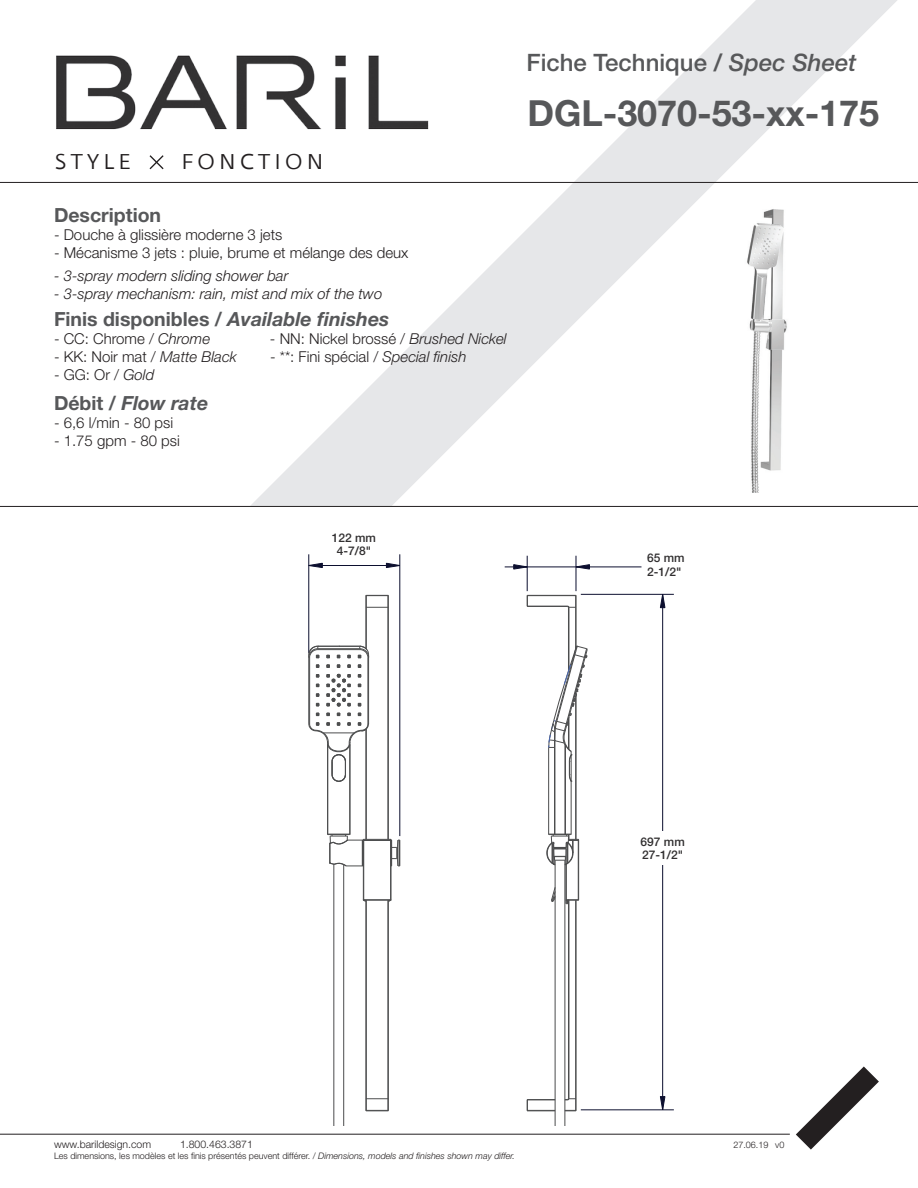
<style>
.page{position:relative;width:918px;height:1188px;background:#fff}
.page>*{position:absolute;margin:0;border:0;box-sizing:border-box;transform-origin:0 0}
.t1{font:700 36px "Helvetica Neue LT Std";color:#57585a}
.t2{font:500 24px "Helvetica Neue LT Std";color:#57585a}
.t3{font:21.3px "Fedra Sans Greek Book TF";letter-spacing:.2em;color:#231f20}
.t4{font:700 19.5px "Helvetica Neue LT Std";color:#57585a}
.t5{font:italic 700 19.5px "Helvetica Neue LT Std";color:#57585a}
.t6{font:300 15px "Helvetica Neue LT Std";color:#231f20}
.t7{font:italic 300 15px "Helvetica Neue LT Std";color:#231f20}
.t8{font:500 12px "Helvetica Neue LT Std";color:#312f30}
.t9{font:300 10.5px "Helvetica Neue LT Std";color:#231f20}
.t10{font:300 9px "Helvetica Neue LT Std";color:#231f20}
.s1{font-style:italic}
.s2{font-style:normal}
</style>
<div class="page">
<svg style="left:250px;top:0;width:648px;height:506px"></svg>
<img style="left:54px;top:54px;width:378px;height:128px">
<svg style="left:148px;top:154px;width:17px;height:17px"></svg>
<hr style="left:0;top:182px;width:918px;height:1px;background:#231f20">
<hr style="left:0;top:506px;width:918px;height:1px;background:#231f20">
<hr style="left:0;top:1134px;width:790px;height:1px;background:#231f20">
<svg style="left:796px;top:1066px;width:83px;height:84px"></svg>
<img style="left:713px;top:188px;width:108px;height:304px">
<svg style="left:660px;top:1096px;width:5px;height:14px"></svg>
<svg style="left:660px;top:595px;width:5px;height:13px"></svg>
<svg style="left:308px;top:563px;width:15px;height:5px"></svg>
<svg style="left:386px;top:563px;width:14px;height:5px"></svg>
<svg style="left:513px;top:564px;width:14px;height:5px"></svg>
<svg style="left:577px;top:564px;width:13px;height:5px"></svg>
<hr style="left:527px;top:556px;width:1px;height:35px;background:#0c0f2f">
<hr style="left:576px;top:556px;width:1px;height:35px;background:#0c0f2f">
<hr style="left:505px;top:567px;width:136px;height:1px;background:#0c0f2f">
<hr style="left:581px;top:594px;width:93px;height:1px;background:#0c0f2f">
<hr style="left:662px;top:594px;width:1px;height:516px;background:#0c0f2f">
<hr style="left:309px;top:554px;width:1px;height:99px;background:#0c0f2f">
<hr style="left:400px;top:554px;width:1px;height:282px;background:#0c0f2f">
<hr style="left:581px;top:1110px;width:93px;height:1px;background:#0c0f2f">
<hr style="left:309px;top:565px;width:91px;height:1px;background:#0c0f2f">
<hr style="left:548px;top:747px;width:1px;height:87px;background:#4c4d4e">
<hr style="left:554px;top:747px;width:1px;height:87px;background:#4c4d4e">
<hr style="left:555px;top:747px;width:1px;height:88px;background:#4c4d4e">
<hr style="left:555px;top:860px;width:1px;height:265px;background:#4c4d4e">
<hr style="left:565px;top:860px;width:1px;height:265px;background:#4c4d4e">
<hr style="left:565px;top:745px;width:1px;height:89px;background:#4c4d4e">
<hr style="left:566px;top:864px;width:1px;height:40px;background:#4c4d4e">
<hr style="left:568px;top:900px;width:1px;height:199px;background:#4c4d4e">
<hr style="left:568px;top:607px;width:1px;height:64px;background:#4c4d4e">
<hr style="left:569px;top:900px;width:1px;height:199px;background:#4c4d4e">
<hr style="left:569px;top:607px;width:1px;height:63px;background:#4c4d4e">
<hr style="left:571px;top:781px;width:1px;height:53px;background:#4c4d4e">
<hr style="left:575px;top:900px;width:1px;height:211px;background:#4c4d4e">
<hr style="left:575px;top:697px;width:1px;height:142px;background:#4c4d4e">
<hr style="left:575px;top:595px;width:1px;height:54px;background:#4c4d4e">
<hr style="left:576px;top:900px;width:1px;height:210px;background:#4c4d4e">
<hr style="left:576px;top:696px;width:1px;height:143px;background:#4c4d4e">
<hr style="left:576px;top:596px;width:1px;height:52px;background:#4c4d4e">
<hr style="left:578px;top:840px;width:1px;height:60px;background:#4c4d4e">
<hr style="left:527px;top:606px;width:40px;height:1px;background:#4c4d4e">
<hr style="left:528px;top:595px;width:48px;height:1px;background:#4c4d4e">
<svg style="left:367px;top:1098px;width:21px;height:1px"></svg>
<hr style="left:308px;top:655px;width:1px;height:69px;background:#4c4d4e">
<hr style="left:309px;top:658px;width:1px;height:66px;background:#4c4d4e">
<hr style="left:327px;top:745px;width:1px;height:89px;background:#4c4d4e">
<hr style="left:333px;top:864px;width:1px;height:261px;background:#4c4d4e">
<hr style="left:343px;top:865px;width:1px;height:260px;background:#4c4d4e">
<hr style="left:349px;top:745px;width:1px;height:89px;background:#4c4d4e">
<hr style="left:350px;top:743px;width:1px;height:91px;background:#4c4d4e">
<hr style="left:363px;top:839px;width:1px;height:61px;background:#4c4d4e">
<hr style="left:366px;top:900px;width:1px;height:211px;background:#4c4d4e">
<hr style="left:366px;top:595px;width:1px;height:54px;background:#4c4d4e">
<hr style="left:366px;top:728px;width:1px;height:111px;background:#4c4d4e">
<hr style="left:388px;top:900px;width:1px;height:210px;background:#4c4d4e">
<hr style="left:388px;top:596px;width:1px;height:243px;background:#4c4d4e">
<hr style="left:390px;top:840px;width:1px;height:60px;background:#4c4d4e">
<hr style="left:391px;top:840px;width:1px;height:60px;background:#4c4d4e">
<svg style="left:367px;top:607px;width:21px;height:1px"></svg>
<svg style="left:565px;top:1098px;width:11px;height:3px"></svg>
<svg style="left:565px;top:1110px;width:12px;height:2px"></svg>
<svg style="left:567px;top:605px;width:9px;height:3px"></svg>
<svg style="left:365px;top:1110px;width:24px;height:2px"></svg>
<svg style="left:365px;top:594px;width:24px;height:2px"></svg>
<svg style="left:527px;top:594px;width:1px;height:12px"></svg>
<svg style="left:527px;top:1099px;width:28px;height:13px"></svg>
<svg style="left:551px;top:887px;width:5px;height:15px"></svg>
<svg style="left:565px;top:899px;width:14px;height:5px"></svg>
<svg style="left:546px;top:833px;width:33px;height:33px"></svg>
<svg style="left:548px;top:645px;width:40px;height:137px"></svg>
<svg style="left:363px;top:899px;width:29px;height:3px"></svg>
<svg style="left:347px;top:713px;width:4px;height:3px"></svg>
<svg style="left:337px;top:713px;width:4px;height:3px"></svg>
<svg style="left:326px;top:713px;width:4px;height:3px"></svg>
<svg style="left:316px;top:713px;width:4px;height:3px"></svg>
<svg style="left:358px;top:703px;width:4px;height:13px"></svg>
<svg style="left:316px;top:703px;width:4px;height:4px"></svg>
<svg style="left:358px;top:693px;width:4px;height:4px"></svg>
<svg style="left:327px;top:833px;width:73px;height:34px"></svg>
<svg style="left:316px;top:674px;width:4px;height:4px"></svg>
<svg style="left:316px;top:693px;width:4px;height:4px"></svg>
<svg style="left:358px;top:684px;width:4px;height:3px"></svg>
<svg style="left:316px;top:684px;width:4px;height:3px"></svg>
<svg style="left:308px;top:646px;width:61px;height:22px"></svg>
<svg style="left:326px;top:674px;width:25px;height:33px"></svg>
<svg style="left:358px;top:674px;width:4px;height:4px"></svg>
<hr style="left:368px;top:656px;width:1px;height:68px;background:#4c4d4e">
<svg style="left:308px;top:722px;width:61px;height:60px"></svg>
<div style="left:637px;top:831px;width:51px;height:34px;background:#fff"></div>
<h2 class="t2" style="left:526px;top:48px;width:331px">Fiche Technique / <span class="s1">Spec Sheet</span></h2>
<h3 class="t3" style="left:55px;top:151px;width:77px">STYLE</h3>
<h3 class="t3" style="left:181px;top:151px;width:144px">FONCTION</h3>
<p class="t4" style="left:54px;top:203px;width:109px">Description</p>
<p class="t6" style="left:54px;top:226px;width:230px">- Douche à glissière moderne 3 jets</p>
<p class="t6" style="left:54px;top:244px;width:356px">- Mécanisme 3 jets : pluie, brume et mélange des deux</p>
<p class="t7" style="left:54px;top:267px;width:236px">- 3-spray modern sliding shower bar</p>
<p class="t7" style="left:54px;top:285px;width:330px">- 3-spray mechanism: rain, mist and mix of the two</p>
<p class="t4" style="left:54px;top:307px;width:337px">Finis disponibles / <span class="s1">Available finishes</span></p>
<p class="t6" style="left:54px;top:329px;width:158px">- CC: Chrome / <span class="s1">Chrome</span></p>
<p class="t6" style="left:270px;top:329px;width:238px">- NN: Nickel brossé / <span class="s1">Brushed Nickel</span></p>
<p class="t6" style="left:54px;top:347px;width:184px">- KK: Noir mat / <span class="s1">Matte Black</span></p>
<p class="t6" style="left:270px;top:347px;width:198px">- **: Fini spécial / <span class="s1">Special finish</span></p>
<p class="t6" style="left:54px;top:365px;width:102px">- GG: Or / <span class="s1">Gold</span></p>
<p class="t5" style="left:54px;top:391px;width:156px"><span class="s2">Débit /</span> Flow rate</p>
<p class="t6" style="left:54px;top:413px;width:121px">- 6,6 l/min - 80 psi</p>
<p class="t6" style="left:54px;top:431px;width:127px">- 1.75 gpm - 80 psi</p>
<p class="t1" style="left:528px;top:91px;width:353px">DGL-3070-53-xx-175</p>
<p class="t8" style="left:332px;top:530px;width:46px">122 mm</p>
<p class="t8" style="left:337px;top:544px;width:36px">4-7/8"</p>
<p class="t8" style="left:647px;top:551px;width:39px">65 mm</p>
<p class="t8" style="left:647px;top:564px;width:36px">2-1/2"</p>
<p class="t8" style="left:641px;top:834px;width:46px">697 mm</p>
<p class="t8" style="left:642px;top:848px;width:42px">27-1/2"</p>
<p class="t9" style="left:54px;top:1138px;width:99px">www.barildesign.com</p>
<p class="t9" style="left:180px;top:1138px;width:74px">1.800.463.3871</p>
<p class="t10" style="left:733px;top:1139px;width:37px">27.06.19</p>
<p class="t10" style="left:54px;top:1150px;width:463px">Les dimensions, les modèles et les finis présentés peuvent différer. / <span class="s1">Dimensions, models and finishes shown may differ.</span></p>
<p class="t10" style="left:775px;top:1140px;width:11px">v0</p>
</div>
